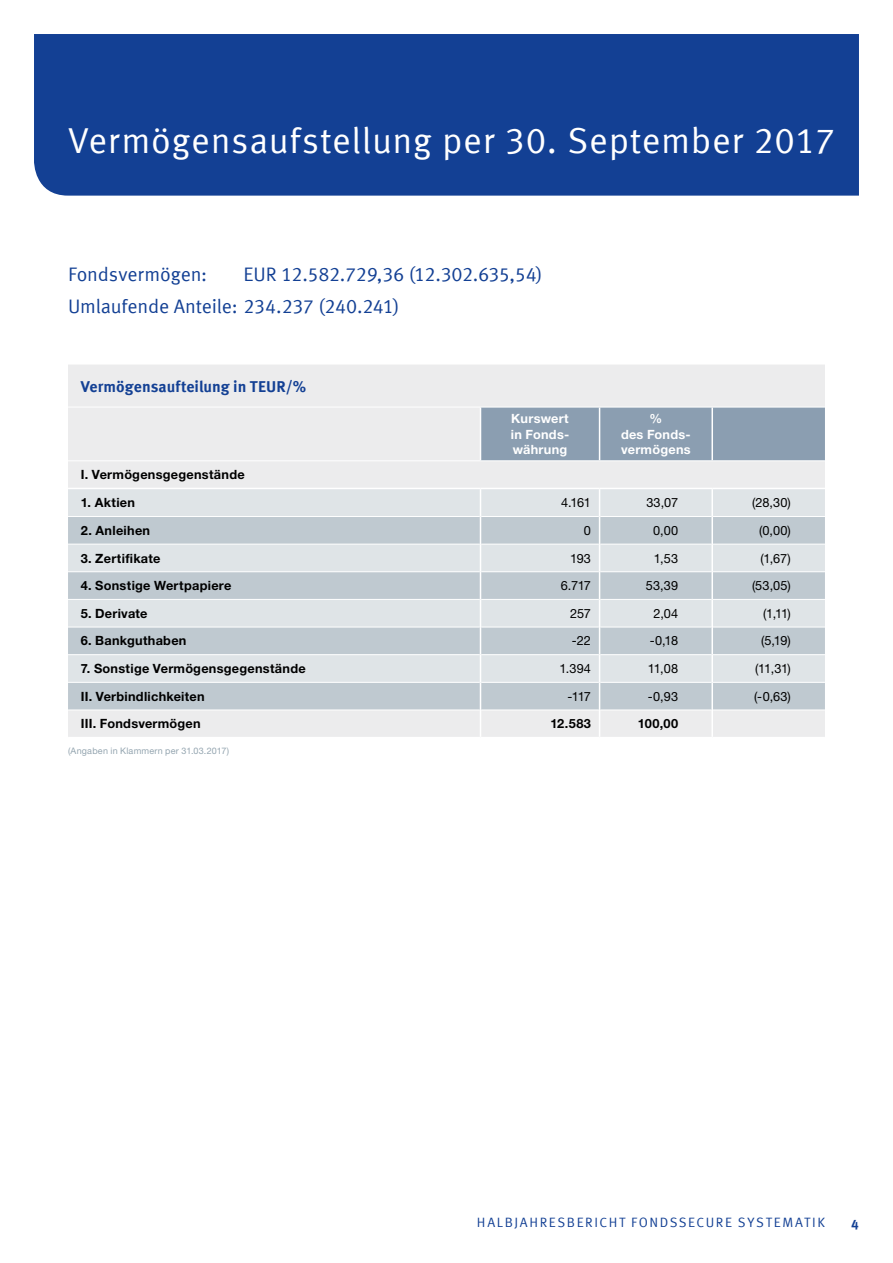
<style>
.page{position:relative;width:893px;height:1263px;background:#fff}
.page>*{position:absolute;margin:0;border:0;box-sizing:border-box;transform-origin:0 0}
.t1{font:36px "Meta Offc Pro Norm";letter-spacing:.02em;color:#fff}
.t2{font:19.5px/32px "Meta Offc Pro Norm";letter-spacing:-.01em;color:#134094}
.t3{font:700 15.75px "Meta Offc Pro";color:#134094}
.t4{font:13.5px "Meta Offc Pro Norm";letter-spacing:.115em;color:#134094}
.t5{font:700 13.5px "Meta Offc Pro";color:#134094}
.t6{font:700 12.75px "Helvetica Neue LTW1 G";letter-spacing:.02em;color:#000}
.t7{font:12.75px "Helvetica Neue LTW1 G";letter-spacing:-.01em;color:#000}
.t8{font:700 12.75px/15.9px "Helvetica Neue LTW1 G";letter-spacing:.02em;color:#fff;text-align:justify}
.t9{font:9px "Helvetica Neue LTW1 G";letter-spacing:.025em;color:#94a5b0}
</style>
<div class="page">
<div style="left:34px;top:34px;width:825px;height:162px;background:#134094"></div>
<div style="left:68px;top:365px;width:757px;height:123px;background:#ececed"></div>
<div style="left:481px;top:408px;width:344px;height:52px;background:#8b9eb1"></div>
<hr style="left:68px;top:407px;width:412px;height:1px;background:#fff">
<hr style="left:480px;top:407px;width:120px;height:1px;background:#fff">
<hr style="left:600px;top:407px;width:112px;height:1px;background:#fff">
<hr style="left:712px;top:407px;width:113px;height:1px;background:#fff">
<hr style="left:68px;top:460px;width:412px;height:1px;background:#fff">
<hr style="left:480px;top:460px;width:120px;height:1px;background:#fff">
<hr style="left:600px;top:460px;width:112px;height:1px;background:#fff">
<hr style="left:712px;top:460px;width:113px;height:1px;background:#fff">
<hr style="left:480px;top:407px;width:1px;height:53px;background:#fff">
<hr style="left:599px;top:407px;width:1px;height:53px;background:#fff">
<svg style="left:68px;top:489px;width:757px;height:248px;background:#d3dade"></svg>
<hr style="left:711px;top:407px;width:2px;height:53px;background:#fff">
<hr style="left:711px;top:489px;width:2px;height:27px;background:#fff">
<hr style="left:711px;top:516px;width:2px;height:28px;background:#fff">
<hr style="left:711px;top:544px;width:2px;height:28px;background:#fff">
<hr style="left:711px;top:572px;width:2px;height:27px;background:#fff">
<hr style="left:711px;top:599px;width:2px;height:28px;background:#fff">
<hr style="left:711px;top:627px;width:2px;height:28px;background:#fff">
<hr style="left:711px;top:655px;width:2px;height:27px;background:#fff">
<hr style="left:711px;top:682px;width:2px;height:28px;background:#fff">
<hr style="left:711px;top:710px;width:2px;height:27px;background:#fff">
<h1 class="t1" style="left:68px;top:113px;width:769px">Vermögensaufstellung per 30. September 2017</h1>
<h2 class="t2" style="left:68px;top:257px;width:476px;text-indent:176px">EU R 12.582.729,36 (12.302.635,54)<br>U mlaufende Anteile: 234.237 (240.241)</h2>
<h2 class="t2" style="left:68px;top:257px;width:141px">Fondsvermögen:</h2>
<p class="t3" style="left:81px;top:374px;width:227px">Vermögensaufteilung in TEUR/%</p>
<p class="t8" style="left:511px;top:410px;width:60px">Kurswert in Fonds&shy;währung</p>
<p class="t8" style="left:621px;top:410px;width:71px;text-align:center">%<br>des Fonds&shy;vermögens</p>
<p class="t6" style="left:81px;top:467px;width:165px">I. Vermögensgegenstände</p>
<p class="t6" style="left:81px;top:495px;width:56px">1. Aktien</p>
<p class="t7" style="left:561px;top:495px;width:31px">4.161</p>
<p class="t7" style="left:646px;top:495px;width:33px">33,07</p>
<p class="t7" style="left:752px;top:495px;width:40px">(28,30)</p>
<p class="t6" style="left:81px;top:522px;width:71px">2. Anleihen</p>
<p class="t7" style="left:584px;top:522px;width:9px">0</p>
<p class="t7" style="left:653px;top:522px;width:27px">0,00</p>
<p class="t7" style="left:759px;top:522px;width:33px">(0,00)</p>
<p class="t6" style="left:81px;top:550px;width:81px">3. Zertifikate</p>
<p class="t7" style="left:570px;top:550px;width:22px">193</p>
<p class="t7" style="left:654px;top:550px;width:26px">1,53</p>
<p class="t7" style="left:760px;top:550px;width:32px">(1,67)</p>
<p class="t6" style="left:81px;top:578px;width:152px">4. Sonstige Wertpapiere</p>
<p class="t7" style="left:561px;top:578px;width:32px">6.717</p>
<p class="t7" style="left:646px;top:578px;width:34px">53,39</p>
<p class="t7" style="left:752px;top:578px;width:40px">(53,05)</p>
<p class="t6" style="left:81px;top:605px;width:68px">5. Derivate</p>
<p class="t7" style="left:570px;top:605px;width:22px">257</p>
<p class="t7" style="left:653px;top:605px;width:26px">2,04</p>
<p class="t7" style="left:763px;top:605px;width:29px">(1,11)</p>
<p class="t6" style="left:81px;top:633px;width:107px">6. Bankguthaben</p>
<p class="t7" style="left:572px;top:633px;width:21px">-22</p>
<p class="t7" style="left:650px;top:633px;width:30px">-0,18</p>
<p class="t7" style="left:761px;top:633px;width:31px">(5,19)</p>
<p class="t6" style="left:81px;top:661px;width:226px">7. Sonstige Vermögensgegenstände</p>
<p class="t7" style="left:559px;top:661px;width:33px">1.394</p>
<p class="t7" style="left:648px;top:661px;width:32px">11,08</p>
<p class="t7" style="left:755px;top:661px;width:37px">(11,31)</p>
<p class="t6" style="left:81px;top:688px;width:125px">II. Verbindlichkeiten</p>
<p class="t7" style="left:568px;top:688px;width:25px">-117</p>
<p class="t7" style="left:648px;top:688px;width:32px">-0,93</p>
<p class="t7" style="left:754px;top:688px;width:38px">(-0,63)</p>
<p class="t6" style="left:81px;top:716px;width:122px">III. Fondsvermögen</p>
<p class="t6" style="left:550px;top:716px;width:42px">12.583</p>
<p class="t6" style="left:638px;top:716px;width:42px">100,00</p>
<p class="t9" style="left:68px;top:745px;width:162px">(Angaben in Klammern per 31.03.2017)</p>
<p class="t4" style="left:477px;top:1211px;width:288px">HALBJAHRESBERICHT FondsSecure Syste</p>
<p class="t4" style="left:782px;top:1211px;width:44px">mati k</p>
<p class="t5" style="left:851px;top:1214px;width:9px">4</p>
</div>
